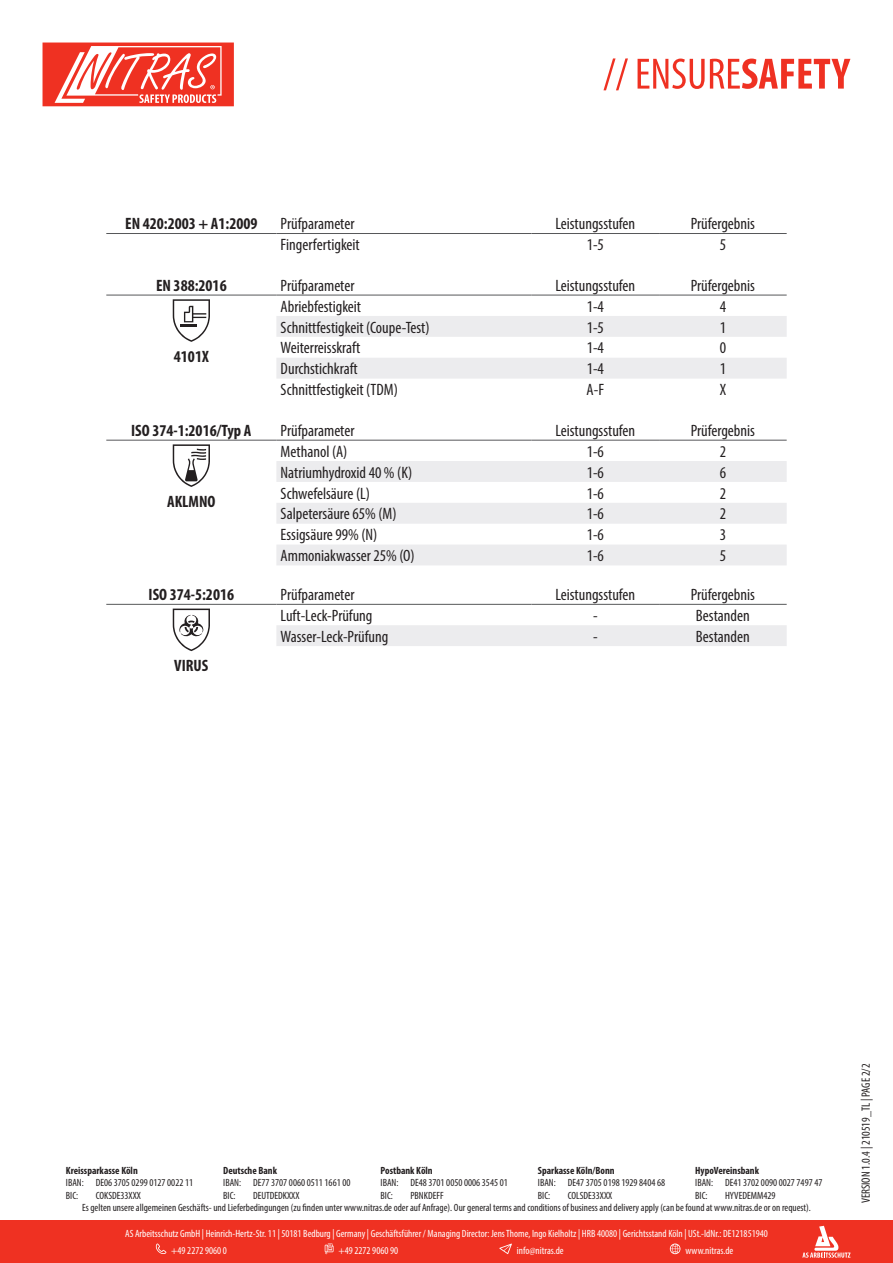
<style>
.page{position:relative;width:893px;height:1263px;background:#fff}
.page>*{position:absolute;margin:0;border:0;box-sizing:border-box;transform-origin:0 0}
.t1{font:condensed 16.5px "Myriad Pro";color:#231f20}
.t2{font:700 condensed 16.5px "Myriad Pro";color:#231f20}
.t3{font:condensed 12px "Myriad Pro";color:#231f20}
.t4{font:condensed 10.5px/12.6px "Myriad Pro";color:#231f20}
.t5{font:condensed 10.5px/17px "Myriad Pro";color:#fff}
.t6{font:700 condensed 10.5px "Myriad Pro";color:#231f20}
</style>
<div class="page">
<svg style="left:603px;top:58px;width:247px;height:32px"></svg>
<svg style="left:43px;top:43px;width:191px;height:63px"></svg>
<div style="left:0;top:1220px;width:893px;height:43px;background:#ef3122"></div>
<svg style="left:802px;top:1226px;width:48px;height:32px"></svg>
<svg style="left:156px;top:1243px;width:10px;height:11px"></svg>
<svg style="left:325px;top:1243px;width:9px;height:11px"></svg>
<svg style="left:499px;top:1243px;width:13px;height:11px"></svg>
<svg style="left:670px;top:1243px;width:10px;height:11px"></svg>
<hr style="left:106px;top:233px;width:170px;height:1px;background:#57585a">
<hr style="left:276px;top:233px;width:255px;height:1px;background:#57585a">
<hr style="left:531px;top:233px;width:128px;height:1px;background:#57585a">
<hr style="left:659px;top:233px;width:128px;height:1px;background:#57585a">
<svg style="left:276px;top:316px;width:511px;height:63px"></svg>
<hr style="left:106px;top:295px;width:170px;height:1px;background:#57585a">
<hr style="left:276px;top:295px;width:255px;height:1px;background:#57585a">
<hr style="left:531px;top:295px;width:128px;height:1px;background:#57585a">
<hr style="left:659px;top:295px;width:128px;height:1px;background:#57585a">
<svg style="left:173px;top:299px;width:37px;height:43px"></svg>
<svg style="left:276px;top:461px;width:511px;height:104px;fill:#ececee"></svg>
<hr style="left:106px;top:440px;width:170px;height:1px;background:#57585a">
<hr style="left:531px;top:440px;width:128px;height:1px;background:#57585a">
<hr style="left:659px;top:440px;width:128px;height:1px;background:#57585a">
<hr style="left:276px;top:440px;width:255px;height:1px;background:#57585a">
<svg style="left:173px;top:444px;width:37px;height:43px"></svg>
<div style="left:276px;top:625px;width:511px;height:21px;background:#ececee"></div>
<hr style="left:106px;top:604px;width:170px;height:1px;background:#57585a">
<hr style="left:276px;top:604px;width:255px;height:1px;background:#57585a">
<hr style="left:531px;top:604px;width:128px;height:1px;background:#57585a">
<hr style="left:659px;top:604px;width:128px;height:1px;background:#57585a">
<svg style="left:173px;top:609px;width:37px;height:42px"></svg>
<p class="t2" style="left:125px;top:213px;width:134px">EN 420:2003 + A1:2009</p>
<p class="t1" style="left:281px;top:214px;width:75px">Prüfparameter</p>
<p class="t1" style="left:555px;top:214px;width:81px">Leistungsstufen</p>
<p class="t1" style="left:691px;top:214px;width:66px">Prüfergebnis</p>
<p class="t1" style="left:281px;top:235px;width:81px">Fingerfertigkeit</p>
<p class="t1" style="left:587px;top:235px;width:19px">1-5</p>
<p class="t1" style="left:720px;top:235px;width:8px">5</p>
<p class="t2" style="left:156px;top:275px;width:72px">EN 388:2016</p>
<p class="t1" style="left:281px;top:275px;width:75px">Prüfparameter</p>
<p class="t1" style="left:555px;top:275px;width:81px">Leistungsstufen</p>
<p class="t1" style="left:691px;top:275px;width:66px">Prüfergebnis</p>
<p class="t2" style="left:174px;top:346px;width:36px">4101X</p>
<p class="t1" style="left:281px;top:296px;width:82px">Abriebfestigkeit</p>
<p class="t1" style="left:587px;top:296px;width:19px">1-4</p>
<p class="t1" style="left:720px;top:296px;width:8px">4</p>
<p class="t1" style="left:281px;top:317px;width:151px">Schnittfestigkeit (Coupe-Test)</p>
<p class="t1" style="left:587px;top:317px;width:19px">1-5</p>
<p class="t1" style="left:720px;top:317px;width:8px">1</p>
<p class="t1" style="left:281px;top:338px;width:81px">Weiterreisskraft</p>
<p class="t1" style="left:587px;top:338px;width:19px">1-4</p>
<p class="t1" style="left:720px;top:338px;width:8px">0</p>
<p class="t1" style="left:281px;top:359px;width:79px">Durchstichkraft</p>
<p class="t1" style="left:587px;top:359px;width:19px">1-4</p>
<p class="t1" style="left:720px;top:359px;width:8px">1</p>
<p class="t1" style="left:281px;top:380px;width:119px">Schnittfestigkeit (TDM)</p>
<p class="t1" style="left:587px;top:380px;width:19px">A-F</p>
<p class="t1" style="left:720px;top:380px;width:8px">X</p>
<p class="t2" style="left:131px;top:420px;width:122px">ISO 374-1:2016/Typ A</p>
<p class="t1" style="left:281px;top:420px;width:75px">Prüfparameter</p>
<p class="t1" style="left:555px;top:420px;width:81px">Leistungsstufen</p>
<p class="t1" style="left:691px;top:420px;width:66px">Prüfergebnis</p>
<p class="t2" style="left:167px;top:491px;width:50px">AKLMNO</p>
<p class="t1" style="left:281px;top:441px;width:68px">Methanol (A)</p>
<p class="t1" style="left:587px;top:441px;width:19px">1-6</p>
<p class="t1" style="left:720px;top:441px;width:8px">2</p>
<p class="t1" style="left:281px;top:462px;width:133px">Natriumhydroxid 40 % (K)</p>
<p class="t1" style="left:587px;top:462px;width:19px">1-6</p>
<p class="t1" style="left:720px;top:462px;width:8px">6</p>
<p class="t1" style="left:281px;top:483px;width:91px">Schwefelsäure (L)</p>
<p class="t1" style="left:587px;top:483px;width:19px">1-6</p>
<p class="t1" style="left:720px;top:483px;width:8px">2</p>
<p class="t1" style="left:281px;top:504px;width:117px">Salpetersäure 65% (M)</p>
<p class="t1" style="left:587px;top:504px;width:19px">1-6</p>
<p class="t1" style="left:720px;top:504px;width:8px">2</p>
<p class="t1" style="left:281px;top:525px;width:98px">Essigsäure 99% (N)</p>
<p class="t1" style="left:587px;top:525px;width:19px">1-6</p>
<p class="t1" style="left:720px;top:525px;width:8px">3</p>
<p class="t1" style="left:281px;top:546px;width:136px">Ammoniakwasser 25% (O)</p>
<p class="t1" style="left:587px;top:546px;width:19px">1-6</p>
<p class="t1" style="left:720px;top:546px;width:8px">5</p>
<p class="t2" style="left:149px;top:584px;width:87px">ISO 374-5:2016</p>
<p class="t1" style="left:281px;top:585px;width:75px">Prüfparameter</p>
<p class="t1" style="left:555px;top:585px;width:81px">Leistungsstufen</p>
<p class="t1" style="left:691px;top:585px;width:66px">Prüfergebnis</p>
<p class="t2" style="left:174px;top:655px;width:36px">VIRUS</p>
<p class="t1" style="left:281px;top:605px;width:93px">Luft-Leck-Prüfung</p>
<p class="t1" style="left:593px;top:605px;width:6px">-</p>
<p class="t1" style="left:696px;top:605px;width:55px">Bestanden</p>
<p class="t1" style="left:281px;top:626px;width:109px">Wasser-Leck-Prüfung</p>
<p class="t1" style="left:593px;top:626px;width:6px">-</p>
<p class="t1" style="left:696px;top:626px;width:55px">Bestanden</p>
<p class="t6" style="left:66px;top:1164px;width:73px">Kreissparkasse Köln</p>
<p class="t6" style="left:223px;top:1164px;width:55px">Deutsche Bank</p>
<p class="t6" style="left:381px;top:1164px;width:54px">Postbank Köln</p>
<p class="t6" style="left:538px;top:1164px;width:78px">Sparkasse Köln/Bonn</p>
<p class="t6" style="left:695px;top:1164px;width:65px">HypoVereinsbank</p>
<p class="t4" style="left:66px;top:1176px;width:19px">IBAN:<br>BIC:</p>
<p class="t4" style="left:96px;top:1176px;width:99px">DE06 3705 0299 0127 0022 11<br>COKSDE33XXX</p>
<p class="t4" style="left:223px;top:1176px;width:19px">IBAN:<br>BIC:</p>
<p class="t4" style="left:253px;top:1176px;width:99px">DE77 3707 0060 0511 1661 00<br>DEUTDEDKXXX</p>
<p class="t4" style="left:381px;top:1176px;width:19px">IBAN:<br>BIC:</p>
<p class="t4" style="left:410px;top:1176px;width:99px">DE48 3701 0050 0006 3545 01<br>PBNKDEFF</p>
<p class="t4" style="left:538px;top:1176px;width:19px">IBAN:<br>BIC:</p>
<p class="t4" style="left:568px;top:1176px;width:99px">DE47 3705 0198 1929 8404 68<br>COLSDE33XXX</p>
<p class="t4" style="left:695px;top:1176px;width:19px">IBAN:<br>BIC:</p>
<p class="t4" style="left:725px;top:1176px;width:99px">DE41 3702 0090 0027 7497 47</p>
<p class="t4" style="left:725px;top:1189px;width:52px">HYVEDEMM429</p>
<p class="t4" style="left:82px;top:1201px;width:730px">Es gelten unsere allgemeinen Geschäfts- und Lieferbedingungen (zu finden unter www.nitras.de oder auf Anfrage). Our general terms and conditions of business and delivery apply (can be found at www.nitras.de or on request).</p>
<p class="t5" style="left:171px;top:1225px;width:598px;text-indent:-46px">AS Arbeitsschutz GmbH | Heinrich-Hertz-Str. 11 | 50181 Bedburg | Germany | Geschäftsführer / Managing Director: Jens Thome, Ingo Kielholtz | HRB 40080 | Gerichtsstand Köln | USt.-IdNr.: DE121851940 +49 2272 9060 0</p>
<p class="t5" style="left:338px;top:1242px;width:61px">+49 2272 9060 90</p>
<p class="t5" style="left:517px;top:1242px;width:48px">info@nitras.de</p>
<p class="t5" style="left:685px;top:1242px;width:49px">www.nitras.de</p>
<p class="t3" style="left:859px;top:1203px;width:141px;rotate:-90deg">VERSION 1.0.4 | 210519_TL | PAGE 2/2</p>
</div>
